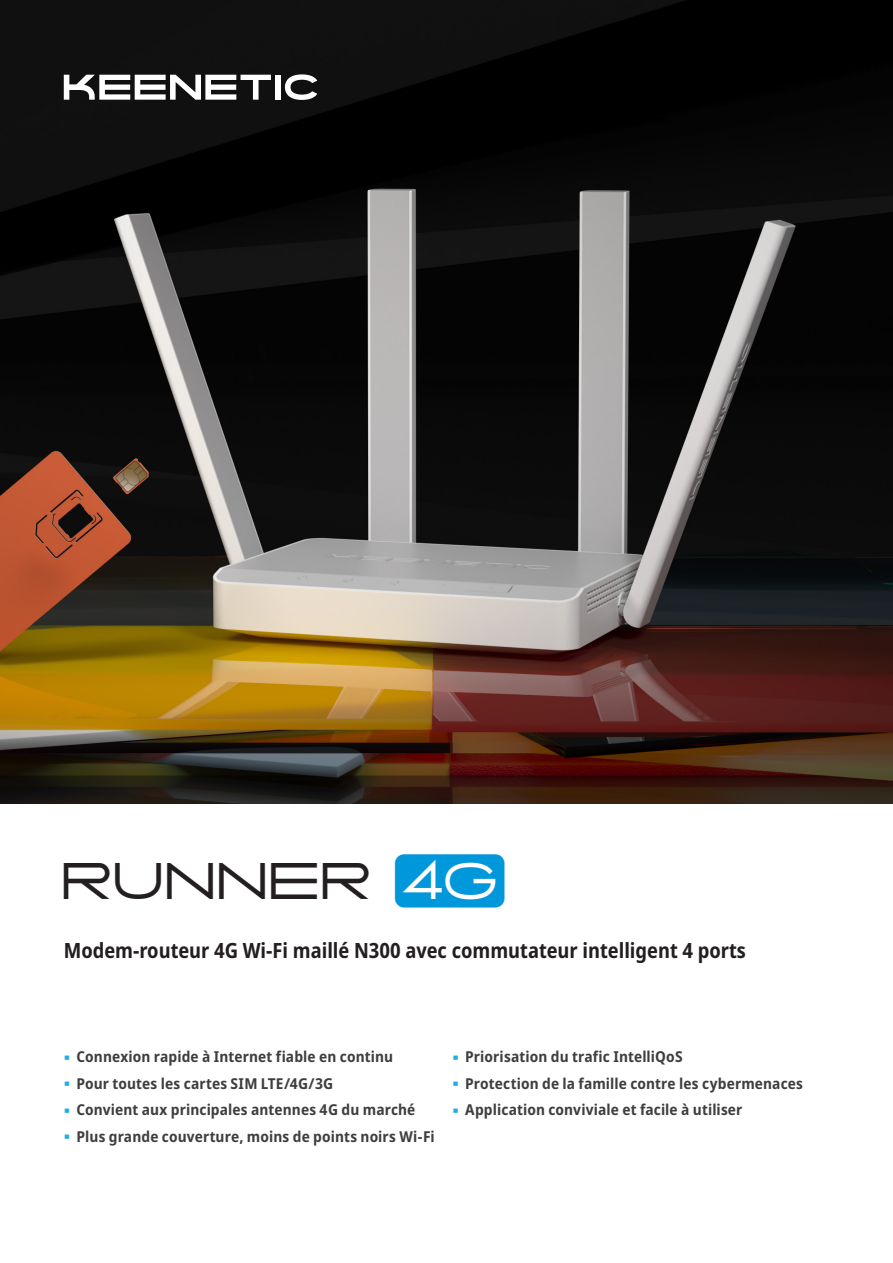
<style>
.page{position:relative;width:893px;height:1263px;background:#fff}
.page>*{position:absolute;margin:0;border:0;box-sizing:border-box;transform-origin:0 0}
.Model_Name{font:48px "KEENETICM";color:#231f20}
.Model_description{font:700 semi-condensed 21px "Noto Sans";color:#231f20;scale:.95 1}
.t1{font:700 semi-condensed 15px "Noto Sans";letter-spacing:.005em;color:#3e3e3f}
.s1{color:#0097db}
.s2{font-family:"Pragmatica TT";font-weight:400;font-stretch:normal;font-size:10.8px;color:#1fade3}
</style>
<div class="page">
<img style="left:0;top:0;width:893px;height:804px">
<div style="left:275px;top:75px;width:6px;height:25px;background:#fff"></div>
<svg style="left:64px;top:75px;width:207px;height:25px"></svg>
<svg style="left:285px;top:74px;width:32px;height:26px"></svg>
<p class="Model_Name" style="left:61px;top:850px;width:445px">RUNNER <span class="s1">Ó</span></p>
<p class="Model_description" style="left:64px;top:935px;width:719px">Modem-routeur 4G Wi-Fi maillé N300 avec commutateur intelligent 4 ports</p>
<p class="t1" style="left:64px;top:1046px;width:331px"><span class="s2">Ӝ</span> Connexion rapide à Internet fiable en continu</p>
<p class="t1" style="left:64px;top:1072px;width:271px"><span class="s2">Ӝ</span> Pour toutes les cartes SIM LTE/4G/3G</p>
<p class="t1" style="left:64px;top:1099px;width:353px"><span class="s2">Ӝ</span> Convient aux principales antennes 4G du marché</p>
<p class="t1" style="left:64px;top:1125px;width:372px"><span class="s2">Ӝ</span> Plus grande couverture, moins de points noirs Wi-Fi</p>
<p class="t1" style="left:452px;top:1046px;width:232px"><span class="s2">Ӝ</span> Priorisation du trafic IntelliQoS</p>
<p class="t1" style="left:452px;top:1072px;width:352px"><span class="s2">Ӝ</span> Protection de la famille contre les cybermenaces</p>
<p class="t1" style="left:452px;top:1099px;width:291px"><span class="s2">Ӝ</span> Application conviviale et facile à utiliser</p>
</div>
